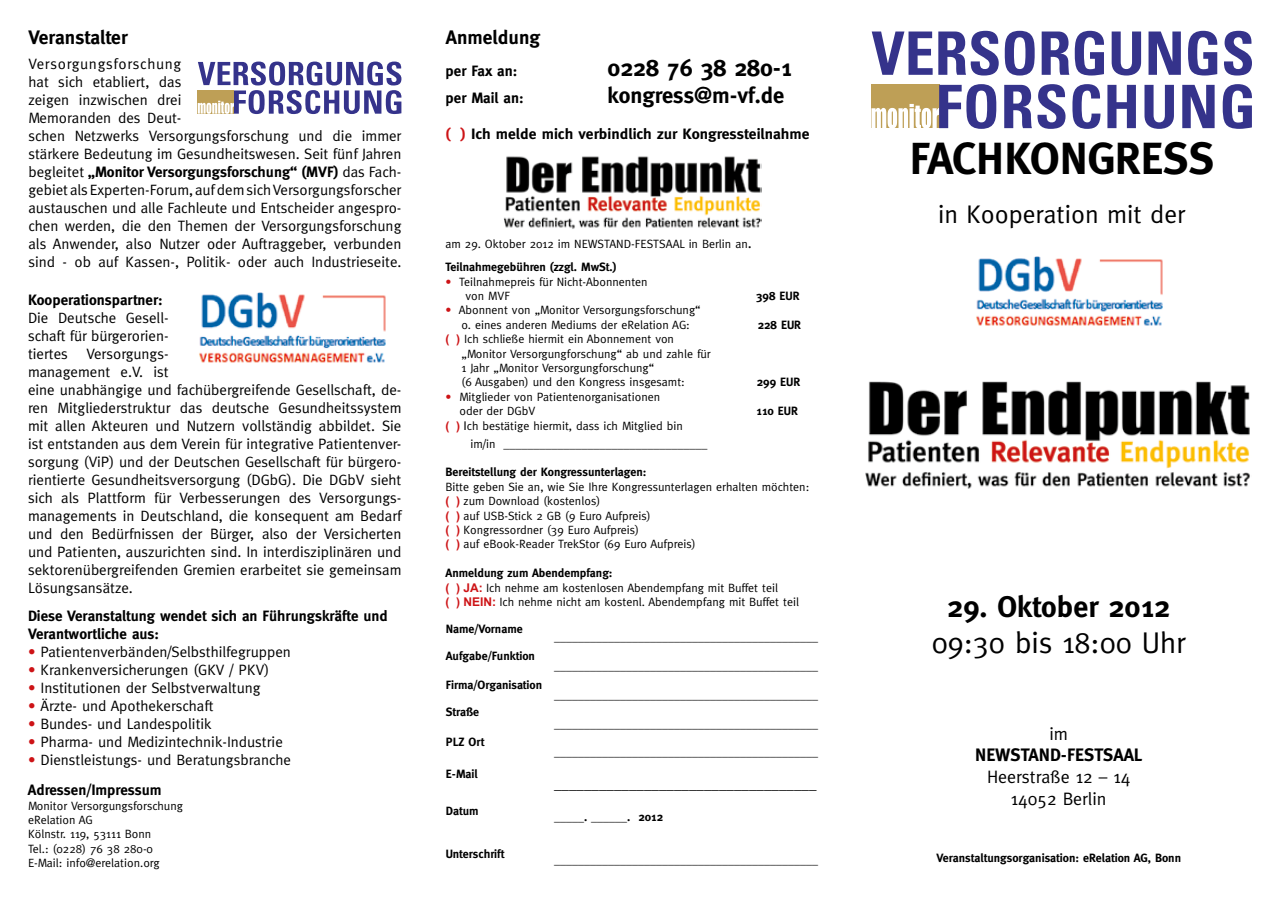
<style>
.page{position:relative;width:1280px;height:910px;background:#fff}
.page>*{position:absolute;margin:0;border:0;box-sizing:border-box;transform-origin:0 0}
.t1{font:700 45px "Meta";color:#000}
.t2{font:30px "Meta";color:#000}
.t3{font:700 30px "Meta";color:#000}
.t4{font:25.5px "Meta";color:#000}
.t5{font:700 24px "Meta";color:#000}
.t6{font:700 22.5px "Meta";color:#000}
.t7{font:700 19.5px "Meta";color:#000}
.t8{font:18px/21.6px "Meta";color:#000;text-align:center}
.t9{font:700 18px "Meta";color:#000}
.t10{font:15px/18px "Meta";color:#000}
.t11{font:700 15px/18px "Meta";color:#000}
.t12{font:700 15px "Meta";color:#000;scale:1.04 1}
.t13{font:12px/14.4px "Meta";color:#000}
.t14{font:700 12px "Meta";color:#000}
.s1{font-weight:700}
.s2{color:#cd1316}
.s3{font-size:15px}
.s4{font-family:"Arial";font-weight:700;color:#cd1316}
.s5{font-family:"Arial"}
</style>
<div class="page">
<svg style="left:871px;top:84px;width:381px;height:45px"></svg>
<svg style="left:872px;top:31px;width:380px;height:45px"></svg>
<svg style="left:198px;top:62px;width:203px;height:52px"></svg>
<img style="left:865px;top:381px;width:385px;height:108px">
<img style="left:504px;top:156px;width:257px;height:73px">
<img style="left:199px;top:293px;width:187px;height:70px">
<img style="left:976px;top:256px;width:187px;height:70px">
<h3 class="t7" style="left:28px;top:26px;width:101px">Veranstalter</h3>
<p class="t10" style="left:28px;top:54px;width:374px">Versorgungsforschung<br>hat sich etabliert, das<br>zeigen inzwischen drei<br>Memoranden des Deut-<br>schen Netzwerks Versorgungsforschung und die immer stärkere Bedeutung im Gesundheitswesen. Seit fünf Jahren begleitet <span class="s1">„Monitor Versorgungsforschung“ (MVF)</span> das Fach&shy;gebiet als Experten-Forum, auf dem sich Versorgungsforscher austauschen und alle Fachleute und Entscheider angespro&shy;chen werden, die den Themen der Versorgungsforschung als Anwender, also Nutzer oder Auftraggeber, verbunden sind - ob auf Kassen-, Politik- oder auch Industrieseite.</p>
<p class="t11" style="left:28px;top:290px;width:136px">Kooperationspartner:</p>
<p class="t10" style="left:28px;top:308px;width:375px">Die Deutsche Gesell-<br>schaft für bürgerorien-<br>tiertes Versorgungs-<br>management e.V. ist<br>eine unabhängige und fachübergreifende Gesellschaft, de&shy;ren Mitgliederstruktur das deutsche Gesundheitssystem mit allen Akteuren und Nutzern vollständig abbildet. Sie ist entstanden aus dem Verein für integrative Patientenver&shy;sorgung (ViP) und der Deutschen Gesellschaft für bürgero&shy;rientierte Gesundheitsversorgung (DGbG). Die DGbV sieht sich als Plattform für Verbesserungen des Versorgungs&shy;managements in Deutschland, die konsequent am Bedarf und den Bedürfnissen der Bürger, also der Versicherten und Patienten, auszurichten sind. In interdisziplinären und sektorenübergreifenden Gremien erarbeitet sie gemeinsam Lösungsansätze.</p>
<p class="t11" style="left:28px;top:606px;width:361px">Diese Veranstaltung wendet sich an Führungskräfte und<br>Verantwortliche aus:</p>
<p class="t10" style="left:28px;top:642px;width:264px"><span class="s2">•</span> Patientenverbänden/Selbsthilfegruppen</p>
<p class="t10" style="left:28px;top:660px;width:243px"><span class="s2">•</span> Krankenversicherungen (GKV / PKV)</p>
<p class="t10" style="left:28px;top:678px;width:234px"><span class="s2">•</span> Institutionen der Selbstverwaltung</p>
<p class="t10" style="left:28px;top:696px;width:187px"><span class="s2">•</span> Ärzte- und Apothekerschaft</p>
<p class="t10" style="left:28px;top:714px;width:185px"><span class="s2">•</span> Bundes- und Landespolitik</p>
<p class="t10" style="left:28px;top:732px;width:256px"><span class="s2">•</span> Pharma- und Medizintechnik-Industrie</p>
<p class="t10" style="left:28px;top:750px;width:264px"><span class="s2">•</span> Dienstleistungs- und Beratungsbranche</p>
<p class="t11" style="left:28px;top:781px;width:135px">Adressen/Impressum</p>
<p class="t13" style="left:28px;top:798px;width:157px">Monitor Versorgungsforschung eRelation AG<br>Kölnstr. 119, 53111 Bonn<br>Tel.: (0228) 76 38 280-0<br>E-Mail: info@erelation.org</p>
<h3 class="t7" style="left:446px;top:26px;width:96px">Anmeldung</h3>
<p class="t11" style="left:445px;top:61px;width:73px">per Fax an:</p>
<h3 class="t5" style="left:607px;top:53px;width:186px">0228 76 38 280-1</h3>
<p class="t11" style="left:445px;top:88px;width:80px">per Mail an:</p>
<h3 class="t6" style="left:607px;top:82px;width:178px">kongress@m-vf.de</h3>
<p class="t12" style="left:445px;top:125px;width:352px"><span class="s2">( )</span> Ich melde mich verbindlich zur Kongressteilnahme</p>
<p class="t13" style="left:445px;top:232px;width:308px;line-height:23.4px">am 29. Oktober 2012 im NEWSTAND-FESTSAAL in Berlin an<span class="s3">.<br></span><span class="s1">Teilnahmegebühren (zzgl. MwSt.)</span></p>
<p class="t13" style="left:465px;top:274px;width:184px;text-indent:-20px"><span class="s2">•</span> Teilnahmepreis für Nicht-Abonnenten von MVF</p>
<p class="t14" style="left:756px;top:289px;width:45px">398 EUR</p>
<p class="t13" style="left:445px;top:303px;width:257px;text-align:center"><span class="s2">•</span> Abonnent von „Monitor Versorgungsforschung“ o. eines anderen Mediums der eRelation AG:</p>
<p class="t13" style="left:461px;top:332px;width:251px;text-indent:-16px"><span class="s4">( )</span> Ich schließe hiermit ein Abonnement von „Monitor Versorgungforschung“ ab und zahle für 1 Jahr „Monitor Versorgungforschung“<br>(6 Ausgaben) und den Kongress insgesamt:</p>
<p class="t13" style="left:459px;top:389px;width:202px;text-indent:-14px"><span class="s2">•</span> Mitglieder von Patientenorganisationen oder der DGbV</p>
<p class="t14" style="left:758px;top:318px;width:45px">228 EUR</p>
<p class="t14" style="left:757px;top:375px;width:45px">299 EUR</p>
<p class="t14" style="left:757px;top:404px;width:43px">110 EUR</p>
<p class="t13" style="left:470px;top:416px;width:239px;line-height:18px;text-indent:-25px"><span class="s4">( )</span> <span class="s5">I</span>ch bestätige hiermit, dass ich Mitglied bin im/in __________________________________</p>
<p class="t14" style="left:445px;top:465px;width:203px">Bereitstellung der Kongressunterlagen:</p>
<p class="t13" style="left:445px;top:479px;width:365px">Bitte geben Sie an, wie Sie Ihre Kongressunterlagen erhalten möchten: <span class="s4">( )</span> zum Download (kostenlos)<br><span class="s4">( )</span> auf USB-Stick 2 GB (9 Euro Aufpreis)<br><span class="s4">( )</span> Kongressordner (39 Euro Aufpreis)<br><span class="s4">( )</span> auf eBook-Reader TrekStor (69 Euro Aufpreis)</p>
<p class="t13" style="left:445px;top:566px;width:355px"><span class="s1">Anmeldung zum Abendempfang:<br></span><span class="s4">( ) JA:</span> Ich nehme am kostenlosen Abendempfang mit Buffet teil<br><span class="s4">( ) NEIN:</span> Ich nehme nicht am kostenl. Abendempfang mit Buffet teil</p>
<p class="t14" style="left:446px;top:622px;width:78px">Name/Vorname</p>
<p class="t14" style="left:446px;top:649px;width:91px">Aufgabe/Funktion</p>
<p class="t14" style="left:446px;top:678px;width:98px">Firma/Organisation</p>
<p class="t14" style="left:446px;top:705px;width:35px">Straße</p>
<p class="t14" style="left:446px;top:735px;width:40px">PLZ Ort</p>
<p class="t14" style="left:446px;top:767px;width:33px">E-Mail</p>
<p class="t14" style="left:446px;top:804px;width:34px">Datum</p>
<p class="t14" style="left:446px;top:847px;width:60px">Unterschrift</p>
<p class="t14" style="left:554px;top:630px;width:266px">____________________________________________</p>
<p class="t14" style="left:554px;top:659px;width:266px">____________________________________________</p>
<p class="t14" style="left:554px;top:688px;width:266px">____________________________________________</p>
<p class="t14" style="left:554px;top:716px;width:266px">____________________________________________</p>
<p class="t14" style="left:554px;top:745px;width:266px">____________________________________________</p>
<p class="t10" style="left:554px;top:774px;width:264px">___________________________________</p>
<p class="t14" style="left:554px;top:810px;width:111px">_____. ______. 2012</p>
<p class="t14" style="left:554px;top:853px;width:266px">____________________________________________</p>
<h1 class="t1" style="left:910px;top:132px;width:306px">FACHKONGRESS</h1>
<h3 class="t4" style="left:938px;top:199px;width:249px">in Kooperation mit der</h3>
<h2 class="t3" style="left:947px;top:590px;width:224px">29. Oktober 2012</h2>
<h2 class="t2" style="left:932px;top:626px;width:255px">09:30 bis 18:00 Uhr</h2>
<p class="t8" style="left:1049px;top:722px;width:20px">im</p>
<p class="t9" style="left:975px;top:745px;width:169px">NEWSTAND-FESTSAAL</p>
<p class="t8" style="left:987px;top:766px;width:145px">Heerstraße 12 – 14<br>14052 Berlin</p>
<p class="t14" style="left:936px;top:851px;width:246px">Veranstaltungsorganisation: eRelation AG, Bonn</p>
</div>
